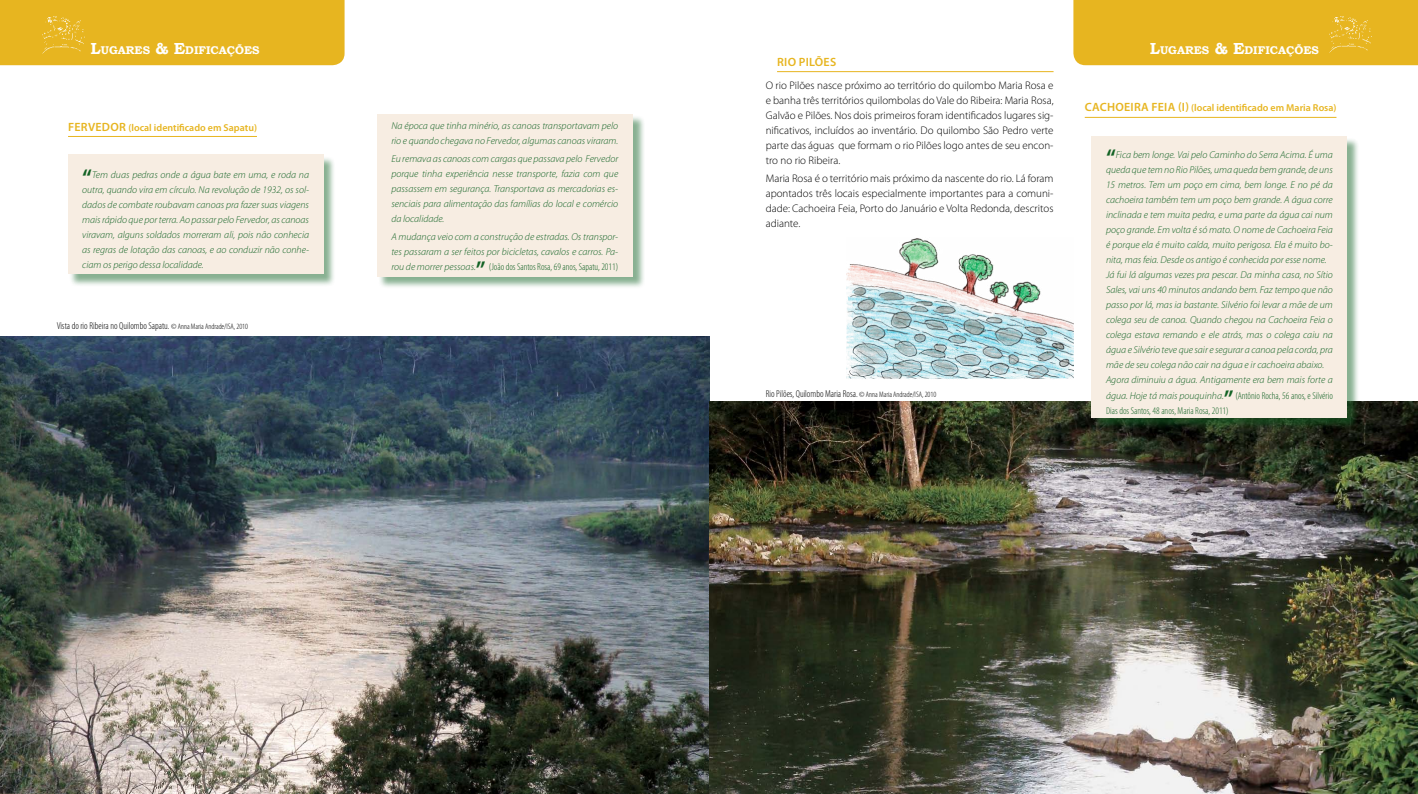
<style>
.page{position:relative;width:1418px;height:794px;background:#fff}
.page>*{position:absolute;margin:0;border:0;box-sizing:border-box;transform-origin:0 0}
.t1{font:600 24px "Myriad Pro";color:#126224}
.t2{font:600 12px "Myriad Pro";letter-spacing:.02em;color:#e7b520}
.t3{font:700 11.2px "Bookman Old Style";color:#fff}
.t4{font:300 11px/15px "Myriad Pro";color:#000;text-align:justify}
.t5{font:italic 300 10px/15px "Myriad Pro";color:#126224;text-align:justify}
.t6{font:300 condensed 10px "Myriad Pro";color:#000}
.t7{font:300 condensed 10px "Myriad Pro";color:#126224}
.t8{font:600 10px "Myriad Pro";color:#e7b520}
.s1{font-size:16px}
.s2{font-size:12px}
.s3{font-size:8px}
</style>
<div class="page">
<div style="left:0;top:0;width:344px;height:65px;background:#e7b520"></div>
<div style="left:1073px;top:0;width:344px;height:65px;background:#e7b520"></div>
<img style="left:43px;top:16px;width:42px;height:38px">
<img style="left:1329px;top:16px;width:43px;height:38px">
<div style="left:69px;top:156px;width:267px;height:131px;background:#126224;opacity:.5"></div>
<div style="left:68px;top:155px;width:255px;height:119px;background:#f7ede2"></div>
<img style="left:0;top:337px;width:709px;height:457px">
<hr style="left:68px;top:136px;width:189px;height:1px;background:#e7b520">
<img style="left:709px;top:401px;width:708px;height:393px">
<img style="left:846px;top:238px;width:227px;height:141px">
<hr style="left:1084px;top:117px;width:252px;height:1px;background:#e7b520">
<div style="left:1093px;top:137px;width:266px;height:293px;background:#126224;opacity:.5"></div>
<div style="left:1091px;top:136px;width:255px;height:282px;background:#f7ede2"></div>
<div style="left:378px;top:115px;width:267px;height:174px;background:#126224;opacity:.5"></div>
<div style="left:377px;top:114px;width:255px;height:163px;background:#f7ede2"></div>
<hr style="left:777px;top:71px;width:276px;height:1px;background:#e7b520">
<p class="t3" style="left:90px;top:42px;width:171px"><span class="s1">L</span>UGARES <span class="s1">&amp; E</span>DIFICAÇÕES</p>
<p class="t3" style="left:1149px;top:42px;width:171px"><span class="s1">L</span>UGARES <span class="s1">&amp; E</span>DIFICAÇÕES</p>
<p class="t2" style="left:777px;top:54px;width:60px">RIO PILÕES</p>
<p class="t4" style="left:765px;top:78px;width:289px">O rio Pilões nasce próximo ao território do quilombo Maria Rosa e e banha três territórios quilombolas do Vale do Ribeira: Maria Rosa, Galvão e Pilões. Nos dois primeiros foram identificados lugares sig&shy;nificativos, incluídos ao inventário. Do quilombo São Pedro verte parte das águas que formam o rio Pilões logo antes de seu encon&shy;tro no rio Ribeira.</p>
<p class="t4" style="left:765px;top:171px;width:289px">Maria Rosa é o território mais próximo da nascente do rio. Lá foram apontados três locais especialmente importantes para a comuni&shy;dade: Cachoeira Feia, Porto do Januário e Volta Redonda, descritos adiante.</p>
<p class="t2" style="left:1084px;top:100px;width:39px">Cachoeira</p>
<p class="t2" style="left:1151px;top:100px;width:7px">Feia</p>
<p class="t8" style="left:1178px;top:102px;width:160px"><span class="s2">(I)</span> (local identificado em Maria Rosa)</p>
<h1 class="t1" style="left:1106px;top:143px;width:11px">“</h1>
<p class="t5" style="left:391px;top:118px;width:228px">Na época que tinha minério, as canoas transportavam pelo rio e quando chegava no Fervedor, algumas canoas viraram.</p>
<p class="t5" style="left:391px;top:151px;width:228px">Eu remava as canoas com cargas que passava pelo Fervedor porque tinha experiência nesse transporte, fazia com que passassem em segurança. Transportava as mercadorias es&shy;senciais para alimentação das famílias do local e comércio da localidade.</p>
<p class="t5" style="left:391px;top:228px;width:228px">A mudança veio com a construção de estradas. Os transpor&shy;tes passaram a ser feitos por bicicletas, cavalos e carros. Pa&shy;rou de morrer pessoas.</p>
<p class="t8" style="left:68px;top:121px;width:190px"><span class="s2">Fervedor</span> (local identificado em Sapatu)</p>
<p class="t5" style="left:1106px;top:147px;width:228px;text-align:left;text-indent:10px">Fica bem longe. Vai pelo Caminho do Serra Acima. É uma queda que tem no Rio Pilões, uma queda bem grande, de uns 15 metros. Tem um poço em cima, bem longe. E no pé da cachoeira também tem um poço bem grande. A água corre inclinada e tem muita pedra, e uma parte da água cai num poço grande. Em volta é só mato. O nome de Cachoeira Feia é porque ela é muito caída, muito perigosa. Ela é muito bo&shy;nita, mas feia. Desde os antigo é conhecida por esse nome.<br>Já fui lá algumas vezes pra pescar. Da minha casa, no Sítio Sales, vai uns 40 minutos andando bem. Faz tempo que não passo por lá, mas ia bastante. Silvério foi levar a mãe de um colega seu de canoa. Quando chegou na Cachoeira Feia o colega estava remando e ele atrás, mas o colega caiu na água e Silvério teve que sair e segurar a canoa pela corda, pra mãe de seu colega não cair na água e ir cachoeira abaixo.<br>Agora diminuiu a água. Antigamente era bem mais forte a água. Hoje tá mais pouquinha.</p>
<h1 class="t1" style="left:82px;top:163px;width:11px">“</h1>
<p class="t5" style="left:82px;top:167px;width:228px;text-indent:10px">Tem duas pedras onde a água bate em uma, e roda na outra, quando vira em círculo. Na revolução de 1932, os sol&shy;dados de combate roubavam canoas pra fazer suas viagens mais rápido que por terra. Ao passar pelo Fervedor, as canoas viravam, alguns soldados morreram ali, pois não conhecia as regras de lotação das canoas, e ao conduzir não conhe&shy;ciam os perigo dessa localidade.</p>
<h1 class="t1" style="left:476px;top:254px;width:11px">”</h1>
<p class="t7" style="left:489px;top:260px;width:131px">(João dos Santos Rosa, 69 anos, Sapatu, 2011)</p>
<p class="t6" style="left:57px;top:320px;width:193px">Vista do rio Ribeira no Quilombo Sapatu. <span class="s3">© Anna Maria Andrade/ISA, 2010</span></p>
<h1 class="t1" style="left:1223px;top:383px;width:11px">”</h1>
<p class="t7" style="left:1235px;top:389px;width:99px">(Antônio Rocha, 56 anos, e Silvério</p>
<p class="t7" style="left:1106px;top:404px;width:124px">Dias dos Santos, 48 anos, Maria Rosa, 2011)</p>
<p class="t6" style="left:765px;top:388px;width:172px">Rio Pilões, Quilombo Maria Rosa. <span class="s3">© Anna Maria Andrade/ISA, 2010</span></p>
</div>
